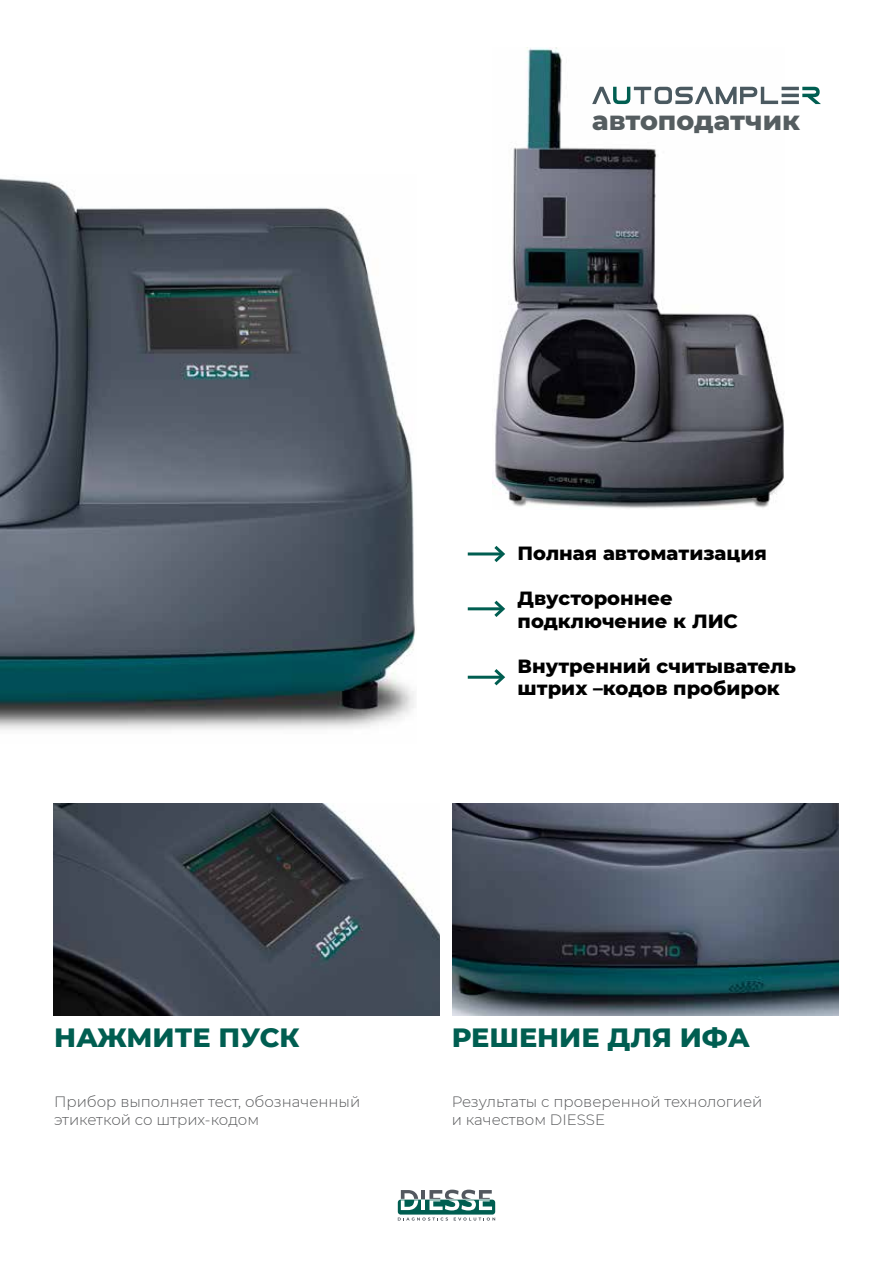
<style>
.page{position:relative;width:893px;height:1263px;background:#fff}
.page>*{position:absolute;margin:0;border:0;box-sizing:border-box;transform-origin:0 0}
.t1{font:800 27px "Montserrat";color:#005e51}
.t2{font:800 27px "Montserrat";color:#555d60}
.t3{font:800 19.5px/22.5px "Montserrat";color:#000}
.t4{font:300 15px/18px "Montserrat";color:#58595b}
</style>
<div class="page">
<img style="left:493px;top:48px;width:292px;height:461px">
<svg style="left:592px;top:87px;width:186px;height:17px"></svg>
<hr style="left:782px;top:101px;width:17px;height:3px;background:#4a5960">
<hr style="left:782px;top:94px;width:17px;height:3px;background:#4a5960">
<hr style="left:782px;top:87px;width:17px;height:3px;background:#4a5960">
<svg style="left:802px;top:87px;width:19px;height:17px"></svg>
<img style="left:54px;top:804px;width:386px;height:211px">
<img style="left:452px;top:804px;width:387px;height:211px">
<svg style="left:398px;top:1199px;width:97px;height:15px"></svg>
<svg style="left:401px;top:1189px;width:91px;height:21px"></svg>
<svg style="left:398px;top:1217px;width:50px;height:3px"></svg>
<svg style="left:454px;top:1217px;width:41px;height:3px"></svg>
<img style="left:0;top:178px;width:415px;height:552px">
<hr style="left:468px;top:552px;width:35px;height:3px;background:#005e51">
<svg style="left:491px;top:546px;width:14px;height:16px"></svg>
<hr style="left:468px;top:607px;width:35px;height:3px;background:#005e51">
<svg style="left:491px;top:600px;width:15px;height:17px"></svg>
<hr style="left:468px;top:676px;width:35px;height:3px;background:#005e51">
<svg style="left:491px;top:669px;width:15px;height:17px"></svg>
<h1 class="t2" style="left:592px;top:101px;width:210px">автоподатчик</h1>
<h2 class="t3" style="left:518px;top:541px;width:251px">Полная автоматизация</h2>
<h2 class="t3" style="left:518px;top:586px;width:222px">Двустороннее подключение к ЛИС</h2>
<h2 class="t3" style="left:518px;top:653px;width:280px">Внутренний считыватель штрих –кодов пробирок</h2>
<h1 class="t1" style="left:54px;top:1017px;width:247px">НАЖМИТЕ ПУСК</h1>
<h1 class="t1" style="left:452px;top:1017px;width:300px">РЕШЕНИЕ ДЛЯ ИФА</h1>
<p class="t4" style="left:54px;top:1092px;width:308px">Прибор выполняет тест, обозначенный этикеткой со штрих-кодом</p>
<p class="t4" style="left:452px;top:1092px;width:312px">Результаты с проверенной технологией и качеством DIESSE</p>
</div>
